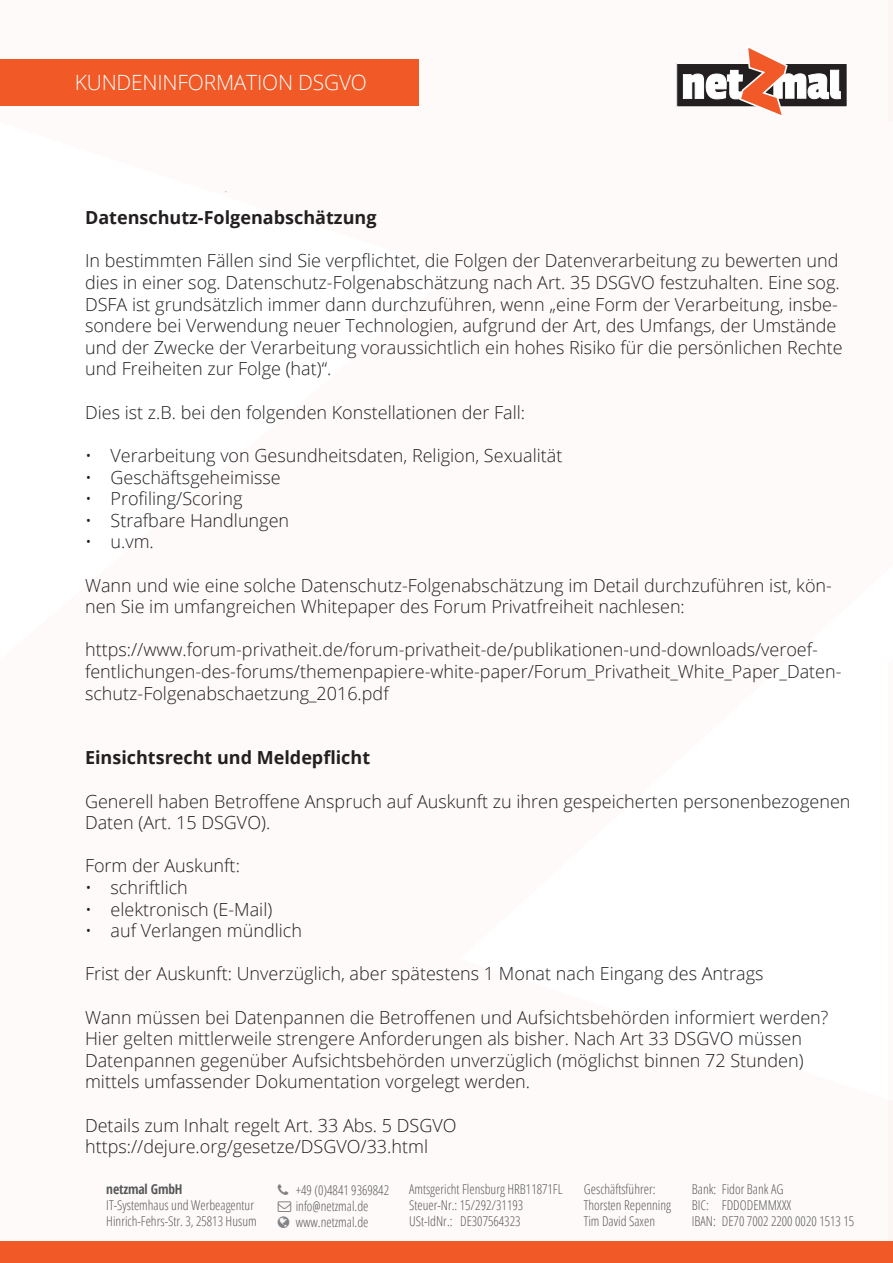
<style>
.page{position:relative;width:893px;height:1263px;background:#fff}
.page>*{position:absolute;margin:0;border:0;box-sizing:border-box;transform-origin:0 0}
.t1{font:300 21px "Open Sans";letter-spacing:-.01em;color:#fff}
.t2{font:300 18px/21.6px "Open Sans";color:#231f20}
.t3{font:700 18px "Open Sans";color:#231f20}
.t4{font:300 condensed 13.5px/16.2px "Open Sans";color:#57585a}
.t5{font:700 condensed 13.5px "Open Sans";letter-spacing:-.01em;color:#57585a}
</style>
<div class="page">
<div style="left:677px;top:64px;width:170px;height:43px;background:#231f20"></div>
<div style="left:676px;top:63px;width:172px;height:44px;border:1px solid #fff"></div>
<svg style="left:683px;top:48px;width:158px;height:67px"></svg>
<div style="left:0;top:1242px;width:893px;height:21px;background:#f15927"></div>
<svg style="left:889px;top:0;width:4px;height:1242px"></svg>
<div style="left:0;top:60px;width:418px;height:46px;background:#f15926"></div>
<p class="t1" style="left:75px;top:68px;width:294px">KUNDENINFORMATION DSGVO</p>
<p class="t3" style="left:85px;top:205px;width:293px">Datenschutz-Folgenabschätzung</p>
<p class="t2" style="left:85px;top:250px;width:759px">In bestimmten Fällen sind Sie verpflichtet, die Folgen der Datenverarbeitung zu bewerten und dies in einer sog. Datenschutz-Folgenabschätzung nach Art. 35 DSGVO festzuhalten. Eine sog.<br>DSFA ist grundsätzlich immer dann durchzuführen, wenn „eine Form der Verarbeitung, insbe&shy;sondere bei Verwendung neuer Technologien, aufgrund der Art, des Umfangs, der Umstände und der Zwecke der Verarbeitung voraussichtlich ein hohes Risiko für die persönlichen Rechte und Freiheiten zur Folge (hat)“.</p>
<p class="t2" style="left:85px;top:401px;width:442px">Dies ist z.B. bei den folgenden Konstellationen der Fall:</p>
<p class="t2" style="left:85px;top:444px;width:479px">• Verarbeitung von Gesundheitsdaten, Religion, Sexualität</p>
<p class="t2" style="left:85px;top:466px;width:197px">• Geschäftsgeheimisse</p>
<p class="t2" style="left:85px;top:487px;width:159px">• Profiling/Scoring</p>
<p class="t2" style="left:85px;top:509px;width:206px">• Strafbare Handlungen</p>
<p class="t2" style="left:85px;top:530px;width:70px">• u.vm.</p>
<p class="t2" style="left:85px;top:574px;width:748px">Wann und wie eine solche Datenschutz-Folgenabschätzung im Detail durchzuführen ist, kön&shy;nen Sie im umfangreichen Whitepaper des Forum Privatfreiheit nachlesen:</p>
<p class="t2" style="left:85px;top:638px;width:758px">https://www.forum-privatheit.de/forum-privatheit-de/publikationen-und-downloads/veroef&shy;fentlichungen-des-forums/themenpapiere-white-paper/Forum_Privatheit_White_Paper_Daten&shy;schutz-Folgenabschaetzung_2016.pdf</p>
<p class="t3" style="left:85px;top:745px;width:287px">Einsichtsrecht und Meldepflicht</p>
<p class="t2" style="left:85px;top:790px;width:767px">Generell haben Betroffene Anspruch auf Auskunft zu ihren gespeicherten personenbezogenen<br>Daten (Art. 15 DSGVO).</p>
<p class="t2" style="left:85px;top:854px;width:156px">Form der Auskunft:</p>
<p class="t2" style="left:85px;top:876px;width:104px">• schriftlich</p>
<p class="t2" style="left:85px;top:898px;width:189px">• elektronisch (E-Mail)</p>
<p class="t2" style="left:85px;top:919px;width:218px">• auf Verlangen mündlich</p>
<p class="t2" style="left:85px;top:962px;width:680px">Frist der Auskunft: Unverzüglich, aber spätestens 1 Monat nach Eingang des Antrags</p>
<p class="t2" style="left:85px;top:1006px;width:745px">Wann müssen bei Datenpannen die Betroffenen und Aufsichtsbehörden informiert werden?<br>Hier gelten mittlerweile strengere Anforderungen als bisher. Nach Art 33 DSGVO müssen Datenpannen gegenüber Aufsichtsbehörden unverzüglich (möglichst binnen 72 Stunden) mittels umfassender Dokumentation vorgelegt werden.</p>
<p class="t2" style="left:85px;top:1114px;width:373px">Details zum Inhalt regelt Art. 33 Abs. 5 DSGVO https://dejure.org/gesetze/DSGVO/33.html</p>
<p class="t5" style="left:106px;top:1179px;width:78px">netzmal GmbH</p>
<p class="t4" style="left:106px;top:1196px;width:152px">IT-Systemhaus und Werbeagentur<br>Hinrich-Fehrs-Str. 3, 25813 Husum</p>
<p class="t4" style="left:296px;top:1181px;width:95px">+49 (0)4841 9369842 info@netzmal.de www.netzmal.de</p>
<p class="t4" style="left:584px;top:1180px;width:89px">Geschäftsführer:<br>Thorsten Repenning<br>Tim David Saxen</p>
<p class="t4" style="left:409px;top:1180px;width:155px">Amtsgericht Flensburg HRB11871FL<br>Steuer-Nr.: 15/292/31193<br>USt-IdNr.: DE307564323</p>
<p class="t4" style="left:692px;top:1180px;width:164px">Bank: Fidor Bank AG<br>BIC: FDDODEMMXXX<br>IBAN: DE70 7002 2200 0020 1513 15</p>
</div>
